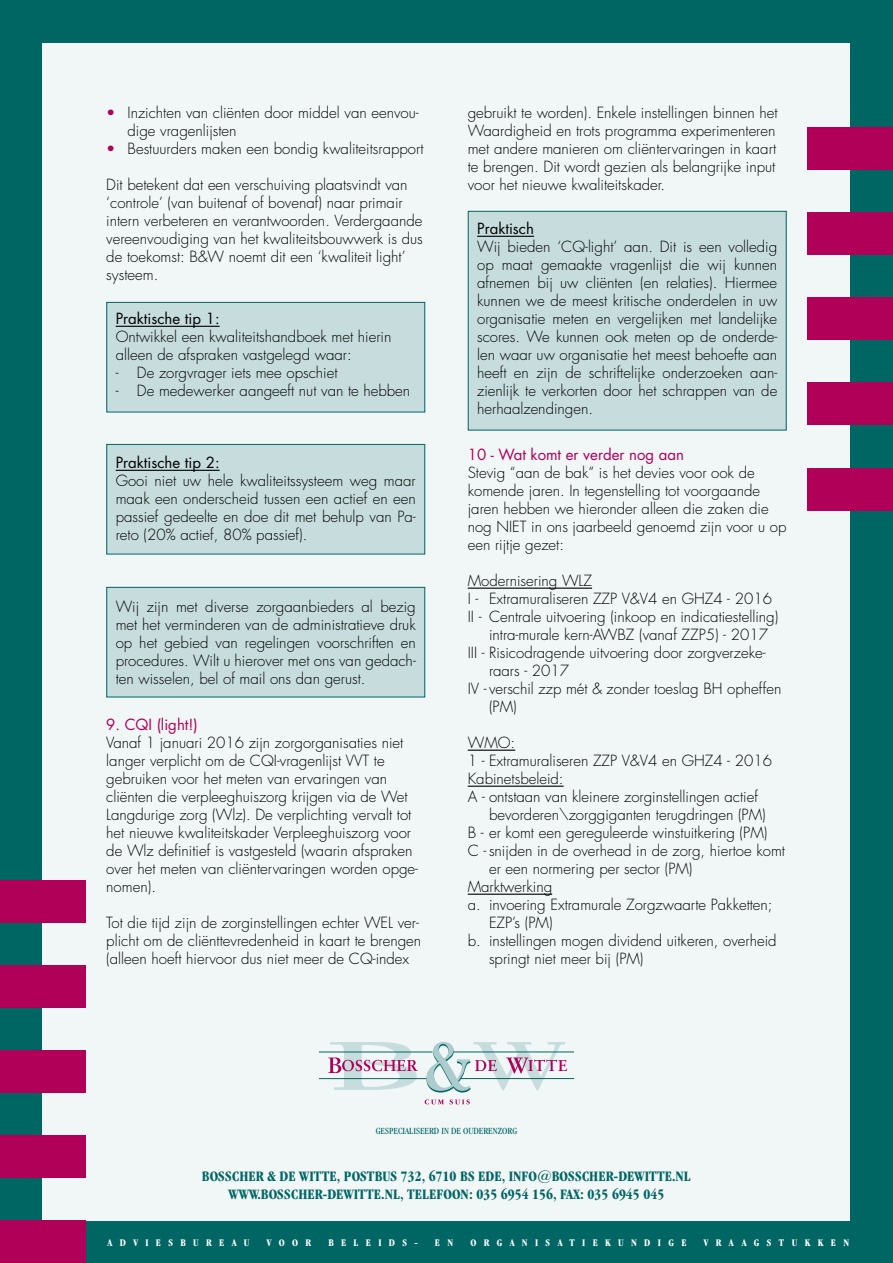
<style>
.page{position:relative;width:893px;height:1263px;background:#006664}
.page>*{position:absolute;margin:0;border:0;box-sizing:border-box;transform-origin:0 0}
.t1{font:300 15px/18px "Futura";color:#000}
.t2{font:700 condensed 15px/18px "Garamond IT Cby BT";color:#006664;text-align:center}
.t3{font:15px "Futura";color:#000}
.t4{font:15px "Futura";color:#b10058}
.t5{font:700 condensed 10.5px "Garamond IT Cby BT";letter-spacing:.7em;color:#fff}
.t6{font:condensed 9.75px "Garamond IT Cby BT";color:#006664}
.s1{color:#b10058}
</style>
<div class="page">
<div style="left:43px;top:43px;width:807px;height:1177px;background:#f1f6f7"></div>
<div style="left:0;top:880px;width:85px;height:43px;background:#b10058"></div>
<div style="left:0;top:965px;width:85px;height:43px;background:#b10058"></div>
<div style="left:0;top:1050px;width:85px;height:43px;background:#b10058"></div>
<div style="left:0;top:1135px;width:85px;height:43px;background:#b10058"></div>
<div style="left:0;top:1220px;width:85px;height:43px;background:#b10058"></div>
<div style="left:808px;top:128px;width:85px;height:42px;background:#b10058"></div>
<div style="left:808px;top:213px;width:85px;height:42px;background:#b10058"></div>
<div style="left:808px;top:298px;width:85px;height:42px;background:#b10058"></div>
<div style="left:808px;top:383px;width:85px;height:42px;background:#b10058"></div>
<div style="left:808px;top:468px;width:85px;height:42px;background:#b10058"></div>
<hr style="left:319px;top:1052px;width:113px;height:1px;background:#006664">
<hr style="left:319px;top:1078px;width:113px;height:1px;background:#006664">
<svg style="left:328px;top:1042px;width:90px;height:48px"></svg>
<hr style="left:452px;top:1052px;width:122px;height:1px;background:#006664">
<hr style="left:458px;top:1078px;width:116px;height:1px;background:#006664">
<svg style="left:425px;top:1099px;width:19px;height:5px"></svg>
<svg style="left:450px;top:1099px;width:20px;height:5px"></svg>
<svg style="left:426px;top:1042px;width:141px;height:50px"></svg>
<hr style="left:468px;top:588px;width:124px;height:1px;background:#000">
<hr style="left:468px;top:750px;width:47px;height:1px;background:#000">
<hr style="left:468px;top:786px;width:96px;height:1px;background:#000">
<hr style="left:468px;top:894px;width:84px;height:1px;background:#000">
<div style="left:107px;top:302px;width:318px;height:110px;background:#c7dcdd"></div>
<hr style="left:116px;top:326px;width:104px;height:1px;background:#000">
<div style="left:106px;top:302px;width:319px;height:110px;border:1px solid #006664"></div>
<div style="left:107px;top:444px;width:318px;height:110px;background:#c7dcdd"></div>
<hr style="left:116px;top:470px;width:104px;height:1px;background:#000">
<div style="left:106px;top:444px;width:319px;height:110px;border:1px solid #006664"></div>
<div style="left:107px;top:587px;width:318px;height:110px;background:#c7dcdd"></div>
<div style="left:106px;top:587px;width:319px;height:110px;border:1px solid #006664"></div>
<div style="left:468px;top:211px;width:318px;height:219px;background:#c7dcdd"></div>
<hr style="left:477px;top:236px;width:57px;height:1px;background:#000">
<div style="left:468px;top:211px;width:319px;height:220px;border:1px solid #006664"></div>
<p class="t1" style="left:128px;top:104px;width:293px;text-indent:-21px"><span class="s1">•</span> Inzichten van cliënten door middel van eenvou&shy;dige vragenlijsten</p>
<p class="t1" style="left:106px;top:140px;width:319px"><span class="s1">•</span> Bestuurders maken een bondig kwaliteitsrapport</p>
<p class="t1" style="left:106px;top:176px;width:318px">Dit betekent dat een verschuiving plaatsvindt van ‘controle’ (van buitenaf of bovenaf) naar primair intern verbeteren en verantwoorden. Verdergaande vereenvoudiging van het kwaliteitsbouwwerk is dus de toekomst: B&amp;W noemt dit een ‘kwaliteit light’ systeem.</p>
<p class="t3" style="left:116px;top:308px;width:105px">Praktische tip 1:</p>
<p class="t1" style="left:116px;top:328px;width:277px">Ontwikkel een kwaliteitshandboek met hierin alleen de afspraken vastgelegd waar:</p>
<p class="t1" style="left:116px;top:364px;width:223px">- De zorgvrager iets mee opschiet</p>
<p class="t1" style="left:116px;top:382px;width:296px">- De medewerker aangeeft nut van te hebben</p>
<p class="t3" style="left:116px;top:452px;width:105px">Praktische tip 2:</p>
<p class="t1" style="left:116px;top:472px;width:302px;text-align:justify">Gooi niet uw hele kwaliteitssysteem weg maar maak een onderscheid tussen een actief en een passief gedeelte en doe dit met behulp van Pa&shy;reto (20% actief, 80% passief).</p>
<p class="t1" style="left:116px;top:598px;width:302px;text-align:justify">Wij zijn met diverse zorgaanbieders al bezig met het verminderen van de administratieve druk op het gebied van regelingen voorschriften en procedures. Wilt u hierover met ons van gedach&shy;ten wisselen, bel of mail ons dan gerust.</p>
<p class="t4" style="left:106px;top:714px;width:93px">9. CQI (light!)</p>
<p class="t1" style="left:106px;top:734px;width:313px">Vanaf 1 januari 2016 zijn zorgorganisaties niet langer verplicht om de CQI-vragenlijst VVT te gebruiken voor het meten van ervaringen van cliënten die verpleeghuiszorg krijgen via de Wet Langdurige zorg (Wlz). De verplichting vervalt tot het nieuwe kwaliteitskader Verpleeghuiszorg voor de Wlz definitief is vastgesteld (waarin afspraken over het meten van cliëntervaringen worden opge&shy;nomen).</p>
<p class="t1" style="left:106px;top:914px;width:316px">Tot die tijd zijn de zorginstellingen echter WEL ver&shy;plicht om de cliënttevredenheid in kaart te brengen (alleen hoeft hiervoor dus niet meer de CQ-index</p>
<p class="t1" style="left:468px;top:104px;width:311px">gebruikt te worden). Enkele instellingen binnen het Waardigheid en trots programma experimenteren met andere manieren om cliëntervaringen in kaart te brengen. Dit wordt gezien als belangrijke input voor het nieuwe kwaliteitskader.</p>
<p class="t3" style="left:477px;top:218px;width:58px">Praktisch</p>
<p class="t1" style="left:477px;top:238px;width:302px;text-align:justify">Wij bieden ‘CQ-light’ aan. Dit is een volledig op maat gemaakte vragenlijst die wij kunnen afnemen bij uw cliënten (en relaties). Hiermee kunnen we de meest kritische onderdelen in uw organisatie meten en vergelijken met landelijke scores. We kunnen ook meten op de onderde&shy;len waar uw organisatie het meest behoefte aan heeft en zijn de schriftelijke onderzoeken aan&shy;zienlijk te verkorten door het schrappen van de herhaalzendingen.</p>
<p class="t4" style="left:468px;top:444px;width:218px">10 - Wat komt er verder nog aan</p>
<p class="t1" style="left:468px;top:464px;width:320px">Stevig “aan de bak” is het devies voor ook de komende jaren. In tegenstelling tot voorgaande jaren hebben we hieronder alleen die zaken die nog NIET in ons jaarbeeld genoemd zijn voor u op een rijtje gezet:</p>
<p class="t1" style="left:468px;top:572px;width:126px">Modernisering WLZ</p>
<p class="t1" style="left:468px;top:590px;width:306px">I - Extramuraliseren ZZP V&amp;V4 en GHZ4 - 2016</p>
<p class="t1" style="left:468px;top:608px;width:312px">II - Centrale uitvoering (inkoop en indicatiestelling)</p>
<p class="t1" style="left:489px;top:626px;width:280px">intra-murale kern-AWBZ (vanaf ZZP5) - 2017</p>
<p class="t1" style="left:468px;top:644px;width:299px">III - Risicodragende uitvoering door zorgverzeke-</p>
<p class="t1" style="left:489px;top:662px;width:82px">raars - 2017</p>
<p class="t1" style="left:468px;top:680px;width:315px">IV - verschil zzp mét &amp; zonder toeslag BH opheffen</p>
<p class="t1" style="left:489px;top:698px;width:29px">(PM)</p>
<p class="t1" style="left:468px;top:734px;width:49px">WMO:</p>
<p class="t1" style="left:468px;top:752px;width:306px">1 - Extramuraliseren ZZP V&amp;V4 en GHZ4 - 2016</p>
<p class="t1" style="left:468px;top:770px;width:97px">Kabinetsbeleid:</p>
<p class="t1" style="left:468px;top:788px;width:292px">A - ontstaan van kleinere zorginstellingen actief</p>
<p class="t1" style="left:489px;top:806px;width:278px">bevorderen\zorggiganten terugdringen (PM)</p>
<p class="t1" style="left:468px;top:824px;width:301px">B - er komt een gereguleerde winstuitkering (PM)</p>
<p class="t1" style="left:468px;top:842px;width:319px">C - snijden in de overhead in de zorg, hiertoe komt</p>
<p class="t1" style="left:489px;top:860px;width:205px">er een normering per sector (PM)</p>
<p class="t1" style="left:468px;top:878px;width:86px">Marktwerking</p>
<p class="t1" style="left:468px;top:896px;width:306px">a. invoering Extramurale Zorgzwaarte Pakketten;</p>
<p class="t1" style="left:489px;top:914px;width:65px">EZP’s (PM)</p>
<p class="t1" style="left:468px;top:932px;width:310px">b. instellingen mogen dividend uitkeren, overheid</p>
<p class="t1" style="left:489px;top:950px;width:156px">springt niet meer bij (PM)</p>
<p class="t6" style="left:376px;top:1126px;width:143px">GESPECIALISEERD IN DE OUDERENZORG</p>
<p class="t2" style="left:202px;top:1167px;width:491px">BOSSCHER &amp; DE WITTE, POSTBUS 732, 6710 BS EDE, INFO@BOSSCHER-DEWITTE.NL<br>WWW.BOSSCHER-DEWITTE.NL, TELEFOON: 035 6954 156, FAX: 035 6945 045</p>
<p class="t5" style="left:108px;top:1236px;width:144px">ADVIESBUREAU</p>
<p class="t5" style="left:267px;top:1236px;width:46px">VOOR</p>
<p class="t5" style="left:328px;top:1236px;width:91px">BELEIDS-</p>
<p class="t5" style="left:435px;top:1236px;width:20px">E N</p>
<p class="t5" style="left:470px;top:1236px;width:218px">ORGANISATIEKUNDIGE</p>
<p class="t5" style="left:704px;top:1236px;width:147px">VRAAGSTUKKEN</p>
</div>
